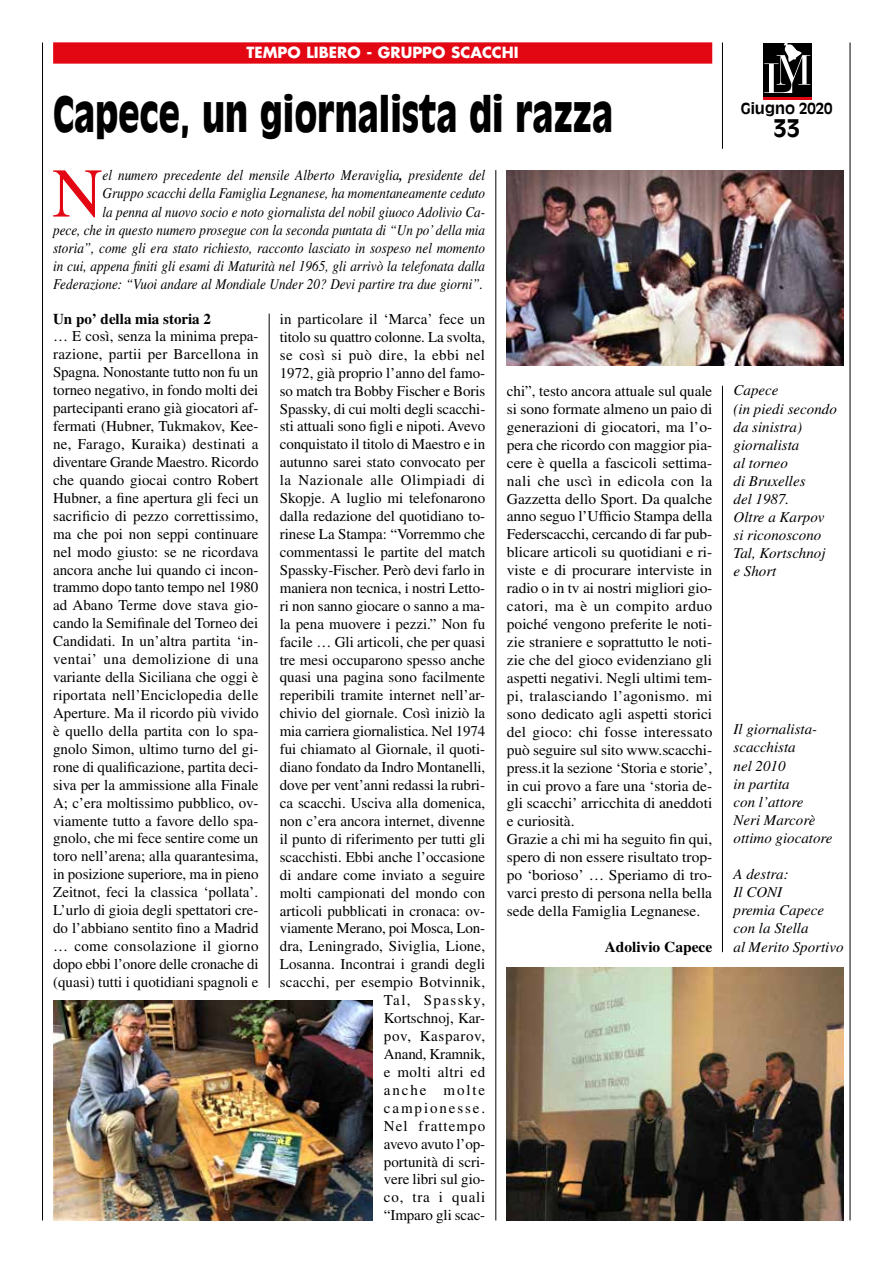
<style>
.page{position:relative;width:893px;height:1263px;background:#fff}
.page>*{position:absolute;margin:0;border:0;box-sizing:border-box;transform-origin:0 0}
.t1{font:69.75px "Times LT Std";color:#e30613}
.t2{font:900 48px "Antique Olive";color:#000;scale:.72 1}
.t3{font:700 24px "Antique Olive";color:#000}
.t4{font:15px/18px "Times LT Std";color:#000}
.t5{font:italic 15px/18.1px "Times LT Std";color:#000;text-align:right;scale:.88 1}
.t6{font:italic 15px/18.1px "Times LT Std";color:#000}
.t7{font:700 15px "Times LT Std";color:#000}
.t8{font:700 15px "Futura";color:#fff}
.t9{font:700 15px "Antique Olive";color:#000}
.s1{font-weight:700}
</style>
<div class="page">
<div style="left:763px;top:44px;width:48px;height:54px;background:#000"></div>
<hr style="left:763px;top:98px;width:48px;height:2px;background:#e30613">
<svg style="left:764px;top:43px;width:46px;height:50px"></svg>
<hr style="left:850px;top:43px;width:1px;height:1177px;background:#000">
<hr style="left:722px;top:43px;width:1px;height:106px;background:#000">
<hr style="left:722px;top:386px;width:1px;height:566px;background:#000">
<div style="left:53px;top:42px;width:659px;height:22px;background:#e30613"></div>
<hr style="left:42px;top:43px;width:1px;height:1177px;background:#000">
<hr style="left:495px;top:170px;width:1px;height:1050px;background:#000">
<hr style="left:269px;top:314px;width:1px;height:674px;background:#000">
<img style="left:507px;top:170px;width:336px;height:195px">
<img style="left:53px;top:1000px;width:319px;height:220px">
<img style="left:507px;top:968px;width:336px;height:252px">
<p class="t8" style="left:247px;top:43px;width:274px">TEMPO LIBERO - GRUPPO SCACCHI</p>
<h2 class="t2" style="left:53px;top:85px;width:779px">Capece, un giornalista di razza</h2>
<p class="t5" style="left:53px;top:166px;width:492px">el numero precedente del mensile Alberto Meraviglia<span class="s1">,</span> presidente del<br>Gruppo scacchi della Famiglia Legnanese, ha momentaneamente ceduto<br>la penna al nuovo socio e noto giornalista del nobil giuoco Adolivio Ca-<br>pece, che in questo numero prosegue con la seconda puntata di “Un po’ della mia storia”, come gli era stato richiesto, racconto lasciato in sospeso nel momento in cui, appena finiti gli esami di Maturità nel 1965, gli arrivò la telefonata dalla Federazione: “Vuoi andare al Mondiale Under 20? Devi partire tra due giorni”.</p>
<h1 class="t1" style="left:52px;top:154px;width:52px">N</h1>
<p class="t7" style="left:53px;top:309px;width:159px">Un po’ della mia storia 2</p>
<p class="t4" style="left:53px;top:327px;width:207px;text-align:justify">… E così, senza la minima prepa&shy;razione, partii per Barcellona in Spagna. Nonostante tutto non fu un torneo negativo, in fondo molti dei partecipanti erano già giocatori af&shy;fermati (Hubner, Tukmakov, Kee&shy;ne, Farago, Kuraika) destinati a diventare Grande Maestro. Ricordo che quando giocai contro Robert Hubner, a fine apertura gli feci un sacrificio di pezzo correttissimo, ma che poi non seppi continuare nel modo giusto: se ne ricordava ancora anche lui quando ci incon&shy;trammo dopo tanto tempo nel 1980 ad Abano Terme dove stava gio&shy;cando la Semifinale del Torneo dei Candidati. In un’altra partita ‘in&shy;ventai’ una demolizione di una variante della Siciliana che oggi è riportata nell’Enciclopedia delle Aperture. Ma il ricordo più vivido è quello della partita con lo spa&shy;gnolo Simon, ultimo turno del gi&shy;rone di qualificazione, partita deci&shy;siva per la ammissione alla Finale A; c’era moltissimo pubblico, ov&shy;viamente tutto a favore dello spa&shy;gnolo, che mi fece sentire come un toro nell’arena; alla quarantesima, in posizione superiore, ma in pieno Zeitnot, feci la classica ‘pollata’.<br>L’urlo di gioia degli spettatori cre&shy;do l’abbiano sentito fino a Madrid … come consolazione il giorno dopo ebbi l’onore delle cronache di (quasi) tutti i quotidiani spagnoli e</p>
<p class="t4" style="left:280px;top:310px;width:207px;text-align:right">in particolare il ‘Marca’ fece un titolo su quattro colonne. La svolta, se così si può dire, la ebbi nel<br>1972, già proprio l’anno del famo&shy;so match tra Bobby Fischer e Boris<br>Spassky, di cui molti degli scacchi&shy;sti attuali sono figli e nipoti. Avevo conquistato il titolo di Maestro e in autunno sarei stato convocato per la Nazionale alle Olimpiadi di<br>Skopje. A luglio mi telefonarono dalla redazione del quotidiano to&shy;rinese La Stampa: “Vorremmo che commentassi le partite del match<br>Spassky-Fischer. Però devi farlo in maniera non tecnica, i nostri Letto&shy;ri non sanno giocare o sanno a ma&shy;la pena muovere i pezzi.” Non fu facile … Gli articoli, che per quasi tre mesi occuparono spesso anche quasi una pagina sono facilmente reperibili tramite internet nell’ar&shy;chivio del giornale. Così iniziò la mia carriera giornalistica. Nel 1974 fui chiamato al Giornale, il quoti&shy;diano fondato da Indro Montanelli, dove per vent’anni redassi la rubri&shy;ca scacchi. Usciva alla domenica, non c’era ancora internet, divenne il punto di riferimento per tutti gli scacchisti. Ebbi anche l’occasione di andare come inviato a seguire molti campionati del mondo con articoli pubblicati in cronaca: ov&shy;viamente Merano, poi Mosca, Lon&shy;dra, Leningrado, Siviglia, Lione,<br>Losanna. Incontrai i grandi degli scacchi, per esempio Botvinnik,<br>Tal, Spassky,<br>Kortschnoj, Kar-<br>pov, Kasparov,<br>Anand, Kramnik,<br>e molti altri ed<br>anche molte campionesse.<br>Nel frattempo<br>avevo avuto l’op-<br>portunità di scri-<br>vere libri sul gio-<br>co, tra i quali<br>“Imparo gli scac-</p>
<p class="t4" style="left:507px;top:382px;width:207px">chi”, testo ancora attuale sul quale si sono formate almeno un paio di generazioni di giocatori, ma l’o&shy;pera che ricordo con maggior pia&shy;cere è quella a fascicoli settima&shy;nali che uscì in edicola con la Gazzetta dello Sport. Da qualche anno seguo l’Ufficio Stampa della Federscacchi, cercando di far pub&shy;blicare articoli su quotidiani e ri&shy;viste e di procurare interviste in radio o in tv ai nostri migliori gio&shy;catori, ma è un compito arduo poiché vengono preferite le noti&shy;zie straniere e soprattutto le noti&shy;zie che del gioco evidenziano gli aspetti negativi. Negli ultimi tem&shy;pi, tralasciando l’agonismo. mi sono dedicato agli aspetti storici del gioco: chi fosse interessato può seguire sul sito www.scacchi&shy;press.it la sezione ‘Storia e storie’, in cui provo a fare una ‘storia de&shy;gli scacchi’ arricchita di aneddoti e curiosità.<br>Grazie a chi mi ha seguito fin qui, spero di non essere risultato trop&shy;po ‘borioso’ … Speriamo di tro&shy;varci presto di persona nella bella sede della Famiglia Legnanese.</p>
<p class="t7" style="left:605px;top:938px;width:109px">Adolivio Capece</p>
<p class="t9" style="left:741px;top:99px;width:93px">GIUGNO 2020</p>
<h3 class="t3" style="left:773px;top:114px;width:28px">33</h3>
<p class="t6" style="left:733px;top:381px;width:105px">Capece<br>(in piedi secondo da sinistra) giornalista<br>al torneo<br>di Bruxelles<br>del 1987.<br>Oltre a Karpov si riconoscono<br>Tal, Kortschnoj<br>e Short</p>
<p class="t6" style="left:733px;top:720px;width:101px">Il giornalista&shy;scacchista<br>nel 2010<br>in partita<br>con l’attore<br>Neri Marcorè ottimo giocatore</p>
<p class="t6" style="left:733px;top:865px;width:112px">A destra:<br>Il CONI<br>premia Capece con la Stella<br>al Merito Sportivo</p>
</div>
